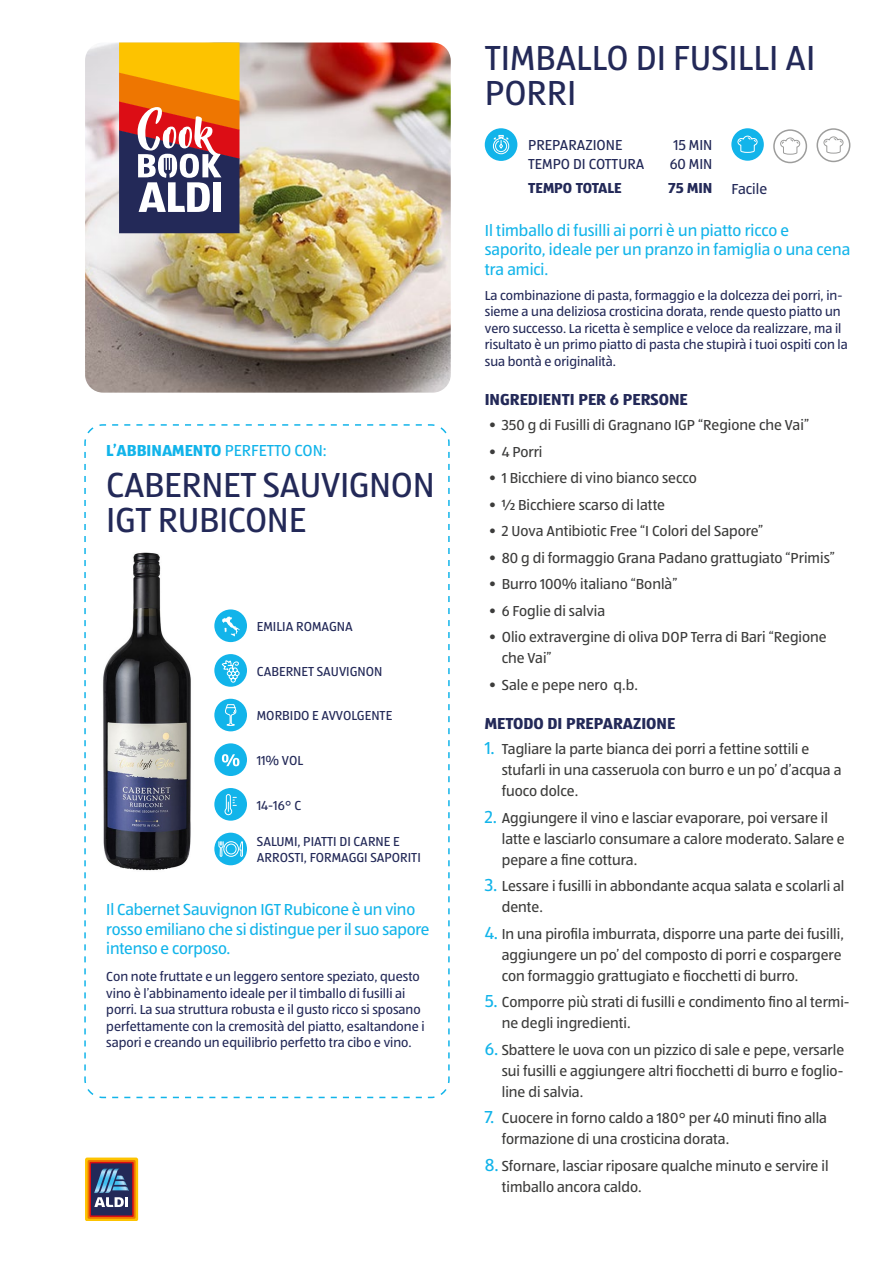
<style>
.page{position:relative;width:893px;height:1263px;background:#fff}
.page>*{position:absolute;margin:0;border:0;box-sizing:border-box;transform-origin:0 0}
.t1{font:36px/34.5px "ALDISUEDOT";letter-spacing:-.01em;color:#232958}
.t2{font:16.5px/19.5px "ALDISUEDOT";letter-spacing:-.01em;color:#12b4ea}
.t3{font:700 16.5px "ALDISUEDOT";color:#232958}
.t4{font:700 16.5px "ALDISUEDOT";color:#12b4ea}
.t5{font:15px/21px "ALDISUEDOT";color:#3c3c3b}
.t6{font:15px/19.5px "ALDISUEDOT";color:#232958}
.t7{font:700 15px "ALDISUEDOT";color:#232958}
.t8{font:13.5px/16.5px "ALDISUEDOT";color:#232958}
.s1{font-weight:400}
.s2{font-size:18px;color:#12b4ea}
</style>
<div class="page">
<img style="left:85px;top:43px;width:366px;height:350px">
<svg style="left:119px;top:43px;width:120px;height:190px;background:#ac774a"></svg>
<div style="left:213px;top:182px;width:8px;height:30px;background:#fff"></div>
<svg style="left:85px;top:1157px;width:53px;height:63px"></svg>
<div style="left:88px;top:1160px;width:48px;height:59px;background:#ee7601"></div>
<svg style="left:89px;top:1162px;width:45px;height:55px"></svg>
<div style="left:91px;top:1163px;width:41px;height:52px;background:#232958"></div>
<svg style="left:94px;top:1168px;width:35px;height:39px"></svg>
<div style="left:485px;top:128px;width:32px;height:33px;background:#12b4ea;border-radius:50%"></div>
<svg style="left:493px;top:135px;width:16px;height:19px"></svg>
<svg style="left:84px;top:424px;width:366px;height:675px"></svg>
<div style="left:214px;top:609px;width:33px;height:33px;background:#12b4ea;border-radius:50%"></div>
<svg style="left:222px;top:616px;width:17px;height:20px"></svg>
<div style="left:214px;top:654px;width:33px;height:33px;background:#12b4ea;border-radius:50%"></div>
<svg style="left:221px;top:660px;width:19px;height:23px"></svg>
<div style="left:214px;top:699px;width:33px;height:32px;background:#12b4ea;border-radius:50%"></div>
<svg style="left:225px;top:704px;width:12px;height:22px"></svg>
<div style="left:214px;top:743px;width:33px;height:33px;background:#12b4ea;border-radius:50%"></div>
<svg style="left:222px;top:754px;width:17px;height:12px"></svg>
<div style="left:214px;top:788px;width:33px;height:33px;background:#12b4ea;border-radius:50%"></div>
<div style="left:214px;top:833px;width:33px;height:32px;background:#12b4ea;border-radius:50%"></div>
<svg style="left:218px;top:794px;width:25px;height:63px"></svg>
<div style="left:816px;top:128px;width:34px;height:34px;border:2px solid #9d9d9c;border-radius:50%"></div>
<svg style="left:823px;top:136px;width:21px;height:18px"></svg>
<div style="left:731px;top:128px;width:33px;height:33px;background:#12b4ea;border-radius:50%"></div>
<svg style="left:737px;top:135px;width:21px;height:18px"></svg>
<img style="left:94px;top:537px;width:110px;height:355px">
<div style="left:773px;top:129px;width:34px;height:34px;border:2px solid #9d9d9c;border-radius:50%"></div>
<svg style="left:780px;top:137px;width:20px;height:18px"></svg>
<p class="t4" style="left:106px;top:439px;width:222px">L’ABBINAMENTO <span class="s1">PERFETTO CON:</span></p>
<h1 class="t1" style="left:106px;top:467px;width:330px">CABERNET SAUVIGNON<br>IGT RUBICONE</h1>
<p class="t8" style="left:257px;top:618px;width:97px">EMILIA ROMAGNA</p>
<p class="t8" style="left:257px;top:662px;width:127px">CABERNET SAUVIGNON</p>
<p class="t8" style="left:257px;top:707px;width:137px">MORBIDO E AVVOLGENTE</p>
<p class="t8" style="left:257px;top:752px;width:48px">11% VOL</p>
<p class="t8" style="left:257px;top:796px;width:46px">14-16° C</p>
<p class="t8" style="left:257px;top:833px;width:165px">SALUMI, PIATTI DI CARNE E<br>ARROSTI, FORMAGGI SAPORITI</p>
<p class="t2" style="left:106px;top:899px;width:325px">Il Cabernet Sauvignon IGT Rubicone è un vino rosso emiliano che si distingue per il suo sapore intenso e corposo.</p>
<p class="t8" style="left:106px;top:968px;width:320px">Con note fruttate e un leggero sentore speziato, questo vino è l’abbinamento ideale per il timballo di fusilli ai porri. La sua struttura robusta e il gusto ricco si sposano perfettamente con la cremosità del piatto, esaltandone i sapori e creando un equilibrio perfetto tra cibo e vino.</p>
<h1 class="t1" style="left:485px;top:40px;width:332px">TIMBALLO DI FUSILLI AI<br>PORRI</h1>
<p class="t6" style="left:528px;top:135px;width:118px">PREPARAZIONE<br>TEMPO DI COTTURA</p>
<p class="t7" style="left:528px;top:178px;width:95px">TEMPO TOTALE</p>
<p class="t6" style="left:731px;top:179px;width:37px">Facile</p>
<p class="t6" style="left:670px;top:135px;width:44px">15 MIN<br>60 MIN</p>
<p class="t7" style="left:668px;top:178px;width:45px">75 MIN</p>
<p class="t2" style="left:485px;top:220px;width:367px">Il timballo di fusilli ai porri è un piatto ricco e saporito, ideale per un pranzo in famiglia o una cena tra amici.</p>
<p class="t8" style="left:485px;top:286px;width:364px">La combinazione di pasta, formaggio e la dolcezza dei porri, in&shy;sieme a una deliziosa crosticina dorata, rende questo piatto un vero successo. La ricetta è semplice e veloce da realizzare, ma il risultato è un primo piatto di pasta che stupirà i tuoi ospiti con la sua bontà e originalità.</p>
<p class="t3" style="left:485px;top:389px;width:205px">INGREDIENTI PER 6 PERSONE</p>
<p class="t5" style="left:489px;top:414px;width:321px">• 350 g di Fusilli di Gragnano IGP “Regione che Vai”</p>
<p class="t5" style="left:489px;top:441px;width:55px">• 4 Porri</p>
<p class="t5" style="left:489px;top:467px;width:209px">• 1 Bicchiere di vino bianco secco</p>
<p class="t5" style="left:489px;top:494px;width:178px">• ½ Bicchiere scarso di latte</p>
<p class="t5" style="left:489px;top:520px;width:276px">• 2 Uova Antibiotic Free “I Colori del Sapore”</p>
<p class="t5" style="left:489px;top:547px;width:347px">• 80 g di formaggio Grana Padano grattugiato “Primis”</p>
<p class="t5" style="left:489px;top:573px;width:190px">• Burro 100% italiano “Bonlà”</p>
<p class="t5" style="left:489px;top:600px;width:118px">• 6 Foglie di salvia</p>
<p class="t5" style="left:502px;top:626px;width:327px;text-indent:-13px">• Olio extravergine di oliva DOP Terra di Bari “Regione che Vai”</p>
<p class="t5" style="left:489px;top:674px;width:150px">• Sale e pepe nero q.b.</p>
<p class="t3" style="left:485px;top:712px;width:192px">METODO DI PREPARAZIONE</p>
<p class="t5" style="left:502px;top:738px;width:341px;text-indent:-17px"><span class="s2">1.</span> Tagliare la parte bianca dei porri a fettine sottili e stufarli in una casseruola con burro e un po’ d’acqua a fuoco dolce.</p>
<p class="t5" style="left:502px;top:806px;width:345px;text-indent:-17px"><span class="s2">2.</span> Aggiungere il vino e lasciar evaporare, poi versare il latte e lasciarlo consumare a calore moderato. Salare e pepare a fine cottura.</p>
<p class="t5" style="left:502px;top:875px;width:344px;text-indent:-17px"><span class="s2">3.</span> Lessare i fusilli in abbondante acqua salata e scolarli al dente.</p>
<p class="t5" style="left:502px;top:923px;width:344px;text-indent:-17px"><span class="s2">4.</span> In una pirofila imburrata, disporre una parte dei fusilli, aggiungere un po’ del composto di porri e cospargere con formaggio grattugiato e fiocchetti di burro.</p>
<p class="t5" style="left:502px;top:991px;width:349px;text-indent:-17px"><span class="s2">5.</span> Comporre più strati di fusilli e condimento fino al termi&shy;ne degli ingredienti.</p>
<p class="t5" style="left:502px;top:1039px;width:344px;text-align:justify;text-indent:-17px"><span class="s2">6.</span> Sbattere le uova con un pizzico di sale e pepe, versarle sui fusilli e aggiungere altri fiocchetti di burro e foglio&shy;line di salvia.</p>
<p class="t5" style="left:502px;top:1107px;width:327px;text-indent:-17px"><span class="s2">7.</span> Cuocere in forno caldo a 180° per 40 minuti fino alla formazione di una crosticina dorata.</p>
<p class="t5" style="left:502px;top:1155px;width:328px;text-indent:-17px"><span class="s2">8.</span> Sfornare, lasciar riposare qualche minuto e servire il timballo ancora caldo.</p>
</div>
